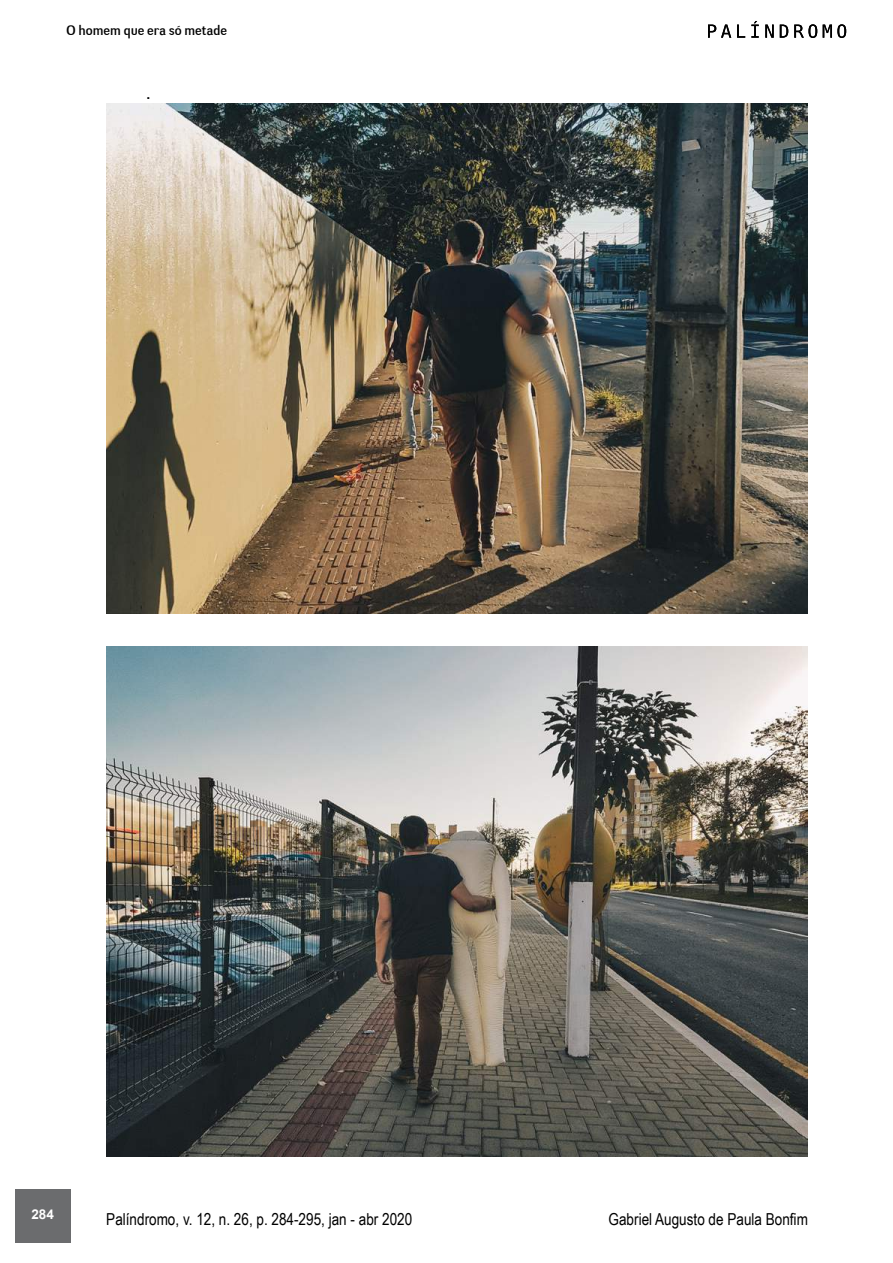
<style>
.page{position:relative;width:893px;height:1263px;background:#fff}
.page>*{position:absolute;margin:0;border:0;box-sizing:border-box;transform-origin:0 0}
.t1{font:18px "Museo Sans 500";color:#000}
.t2{font:16.5px "Arial Narrow";color:#000}
.t3{font:13.5px "Negotiate Free";color:#000}
.t4{font:700 13.5px "Arial";color:#fff}
</style>
<div class="page">
<div style="left:15px;top:1189px;width:55px;height:53px;background:#6b6c6e"></div>
<svg style="left:708px;top:25px;width:23px;height:13px"></svg>
<svg style="left:737px;top:25px;width:8px;height:13px"></svg>
<svg style="left:751px;top:21px;width:8px;height:17px"></svg>
<svg style="left:765px;top:25px;width:9px;height:13px"></svg>
<svg style="left:780px;top:25px;width:8px;height:13px"></svg>
<svg style="left:794px;top:24px;width:23px;height:14px"></svg>
<svg style="left:823px;top:24px;width:23px;height:14px"></svg>
<img style="left:106px;top:103px;width:702px;height:510px">
<img style="left:106px;top:646px;width:702px;height:510px">
<p class="t3" style="left:67px;top:22px;width:162px">O homem que era só metade</p>
<p class="t1" style="left:146px;top:82px;width:6px">.</p>
<p class="t4" style="left:31px;top:1205px;width:24px">284</p>
<p class="t2" style="left:106px;top:1206px;width:307px">Palíndromo, v. 12, n. 26, p. 284-295, jan - abr 2020</p>
<p class="t2" style="left:609px;top:1206px;width:201px">Gabriel Augusto de Paula Bonfim</p>
</div>
